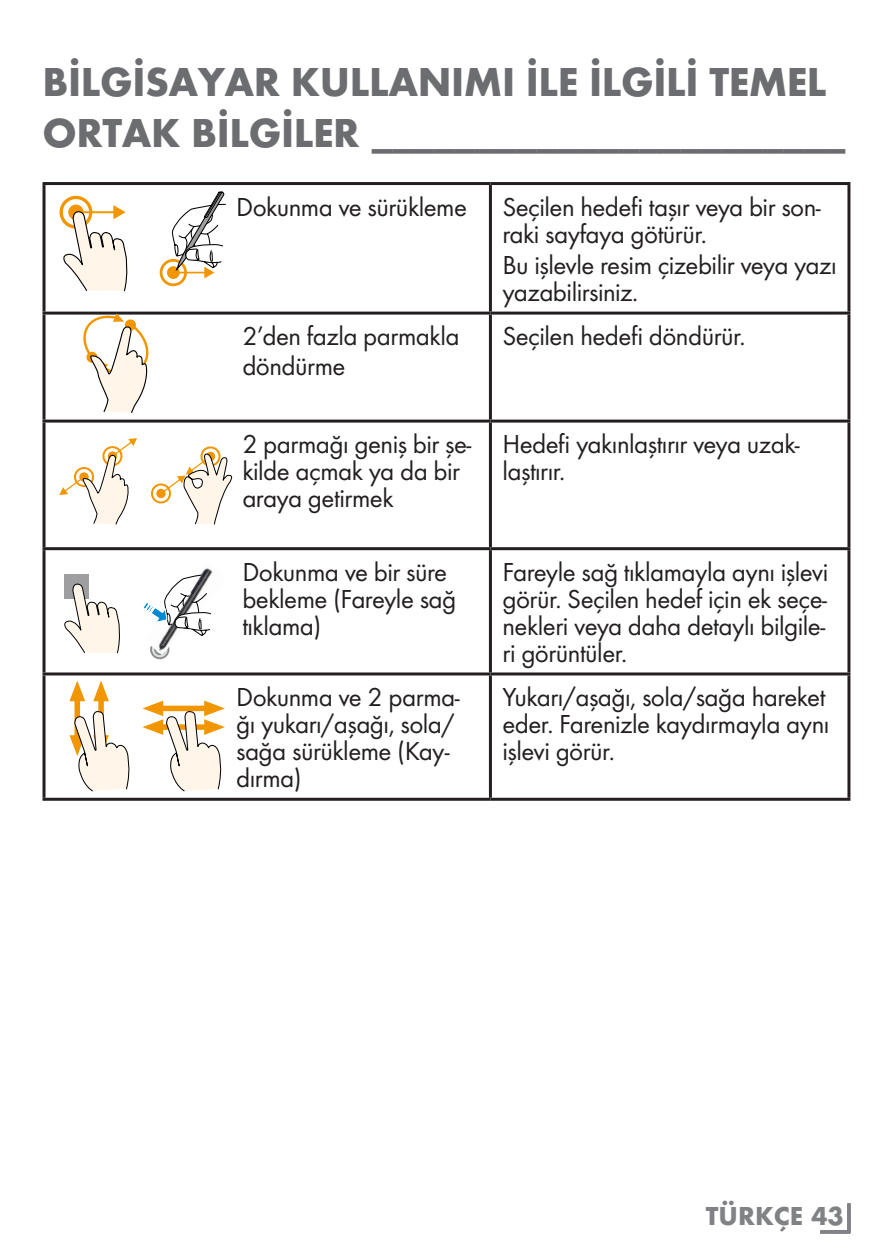
<style>
.page{position:relative;width:893px;height:1259px;background:#fff}
.page>*{position:absolute;margin:0;border:0;box-sizing:border-box;transform-origin:0 0}
.t1{font:700 42px/50.4px "Futura TOT";letter-spacing:-.01em;color:#6c6d70}
.t2{font:27px/27px "Futura TOT Boo";letter-spacing:-.02em;color:#231f20}
.t3{font:700 27px "Futura TOT";color:#808285}
</style>
<div class="page">
<div style="left:819px;top:1201px;width:31px;height:32px;border:3px solid #808285"></div>
<hr style="left:43px;top:182px;width:447px;height:3px;background:#231f20">
<hr style="left:43px;top:185px;width:3px;height:126px;background:#231f20">
<hr style="left:490px;top:182px;width:360px;height:3px;background:#231f20">
<hr style="left:489px;top:185px;width:3px;height:126px;background:#231f20">
<hr style="left:847px;top:185px;width:3px;height:126px;background:#231f20">
<hr style="left:43px;top:311px;width:447px;height:3px;background:#231f20">
<hr style="left:43px;top:314px;width:3px;height:105px;background:#231f20">
<hr style="left:490px;top:311px;width:360px;height:3px;background:#231f20">
<hr style="left:489px;top:314px;width:3px;height:105px;background:#231f20">
<hr style="left:847px;top:314px;width:3px;height:105px;background:#231f20">
<hr style="left:43px;top:419px;width:447px;height:3px;background:#231f20">
<hr style="left:43px;top:422px;width:3px;height:125px;background:#231f20">
<hr style="left:490px;top:419px;width:360px;height:3px;background:#231f20">
<hr style="left:489px;top:422px;width:3px;height:125px;background:#231f20">
<hr style="left:847px;top:422px;width:3px;height:125px;background:#231f20">
<hr style="left:43px;top:547px;width:447px;height:3px;background:#231f20">
<hr style="left:43px;top:550px;width:3px;height:122px;background:#231f20">
<hr style="left:490px;top:547px;width:360px;height:3px;background:#231f20">
<hr style="left:489px;top:550px;width:3px;height:122px;background:#231f20">
<hr style="left:847px;top:550px;width:3px;height:122px;background:#231f20">
<hr style="left:43px;top:672px;width:447px;height:3px;background:#231f20">
<hr style="left:43px;top:675px;width:3px;height:123px;background:#231f20">
<hr style="left:490px;top:672px;width:360px;height:3px;background:#231f20">
<hr style="left:489px;top:675px;width:3px;height:123px;background:#231f20">
<hr style="left:847px;top:675px;width:3px;height:123px;background:#231f20">
<hr style="left:43px;top:798px;width:447px;height:3px;background:#231f20">
<hr style="left:490px;top:798px;width:360px;height:3px;background:#231f20">
<svg style="left:59px;top:195px;width:69px;height:97px"></svg>
<svg style="left:159px;top:191px;width:67px;height:96px"></svg>
<svg style="left:82px;top:313px;width:69px;height:100px"></svg>
<svg style="left:60px;top:438px;width:77px;height:87px"></svg>
<svg style="left:151px;top:446px;width:82px;height:79px"></svg>
<div style="left:64px;top:573px;width:25px;height:25px;background:#9e9ea1"></div>
<svg style="left:64px;top:583px;width:56px;height:71px"></svg>
<svg style="left:151px;top:641px;width:18px;height:17px"></svg>
<div style="left:150px;top:640px;width:19px;height:19px;border:2px solid #8a8a8a;border-radius:50%"></div>
<img style="left:150px;top:567px;width:63px;height:88px">
<svg style="left:143px;top:574px;width:69px;height:63px"></svg>
<svg style="left:69px;top:680px;width:159px;height:121px"></svg>
<h1 class="t1" style="left:43px;top:56px;width:805px">BILGISAYAR KULLANIMI ILE ILGILI TEMEL<br>ORTAK BILGILER _______________________</h1>
<p class="t2" style="left:236px;top:193px;width:232px">Dokunma ve sürükleme</p>
<p class="t2" style="left:502px;top:193px;width:320px">Seçilen hedefi taşır veya bir son&shy;raki sayfaya götürür.</p>
<p class="t2" style="left:502px;top:251px;width:336px">Bu işlevle resim çizebilir veya yazı yazabilirsiniz.</p>
<p class="t2" style="left:242px;top:321px;width:219px;line-height:30px">2’den fazla parmakla döndürme</p>
<p class="t2" style="left:502px;top:323px;width:245px">Seçilen hedefi döndürür.</p>
<p class="t2" style="left:242px;top:431px;width:231px">2 parmağı geniş bir şe&shy;kilde açmak ya da bir araya getirmek</p>
<p class="t2" style="left:502px;top:431px;width:299px">Hedefi yakınlaştırır veya uzak&shy;laştırır.</p>
<p class="t2" style="left:242px;top:558px;width:216px">Dokunma ve bir süre bekleme (Fareyle sağ tıklama)</p>
<p class="t2" style="left:502px;top:558px;width:327px;text-align:justify">Fareyle sağ tıklamayla aynı işlevi görür. Seçilen hedef için ek seçe&shy;nekleri veya daha detaylı bilgile&shy;ri görüntüler.</p>
<p class="t2" style="left:236px;top:683px;width:225px">Dokunma ve 2 parma&shy;ğı yukarı/aşağı, sola/ sağa sürükleme (Kay&shy;dırma)</p>
<p class="t2" style="left:502px;top:683px;width:328px">Yukarı/aşağı, sola/sağa hareket eder. Farenizle kaydırmayla aynı işlevi görür.</p>
<p class="t3" style="left:706px;top:1199px;width:139px">TÜRKÇE 43</p>
</div>
